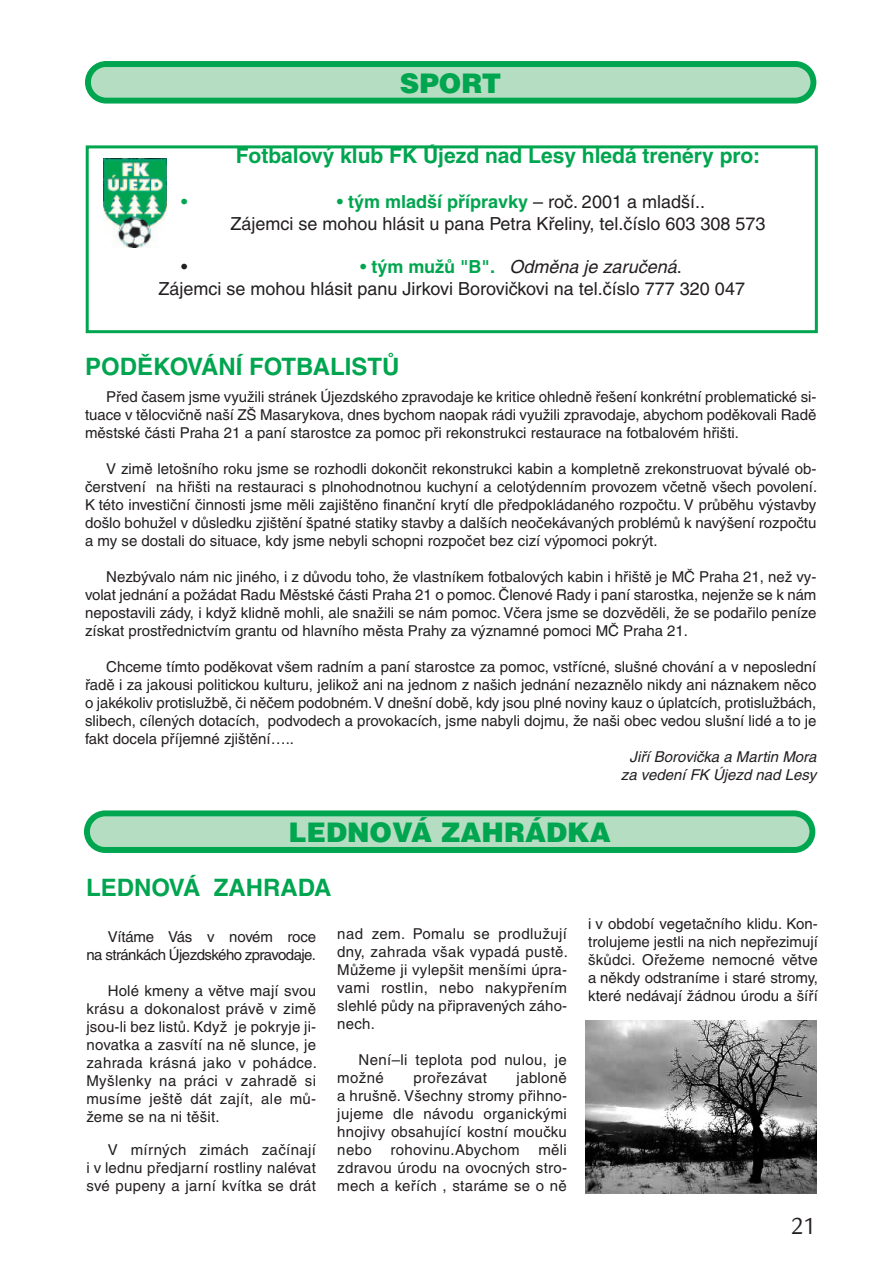
<style>
.page{position:relative;width:893px;height:1263px;background:#fff}
.page>*{position:absolute;margin:0;border:0;box-sizing:border-box;transform-origin:0 0}
.t1{font:900 27px "Helvetica CE";color:#00a54f}
.t2{font:700 24px "Helvetica CE";color:#00a54f}
.t3{font:24px "Legacy Sans Itc TEE";color:#231f20}
.t4{font:700 21px "Helvetica CE";color:#00a54f}
.t5{font:18px/21.6px "Helvetica CE";color:#231f20}
.t6{font:18px "Helvetica CE";color:#00a54f}
.t7{font:15px/18px "Helvetica CE";color:#231f20;text-align:justify}
.t8{font:15px/18px "Helvetica CE";letter-spacing:-.035em;color:#231f20;text-align:right}
.t9{font:italic 15px/18px "Helvetica CE";color:#231f20;text-align:center}
.t10{font:15px/18px "Helvetica CE";letter-spacing:.025em;color:#231f20}
.s1{color:#00a54f}
.s2{font-weight:700;color:#00a54f}
.s3{font-style:italic}
</style>
<div class="page">
<div style="left:86px;top:145px;width:732px;height:188px;border:3px solid #00a54f"></div>
<img style="left:103px;top:158px;width:63px;height:89px">
<svg style="left:85px;top:61px;width:731px;height:43px;background:#82cda2"></svg>
<svg style="left:84px;top:810px;width:731px;height:43px;background:#82cda2"></svg>
<img style="left:586px;top:1020px;width:230px;height:174px">
<h1 class="t1" style="left:400px;top:73px;width:103px">SPORT</h1>
<h3 class="t4" style="left:236px;top:148px;width:526px">Fotbalový klub FK Újezd nad Lesy hledá trenéry pro:</h3>
<p class="t6" style="left:181px;top:195px;width:8px">•</p>
<p class="t5" style="left:230px;top:193px;width:537px;text-indent:107px"><span class="s1">•</span> <span class="s2">tým mladší přípravky</span> – roč. 2001 a mladší..<br>Zájemci se mohou hlásit u pana Petra Křeliny, tel.číslo 603 308 573</p>
<p class="t5" style="left:181px;top:258px;width:8px">•</p>
<p class="t5" style="left:159px;top:258px;width:588px;text-indent:202px"><span class="s1">•</span> <span class="s2">t ý m m u ž ů " B " .</span> <span class="s3">Odměna je zaručená</span>.<br>Zájemci se mohou hlásit panu Jirkovi Borovičkovi na tel.číslo 777 320 047</p>
<h2 class="t2" style="left:85px;top:358px;width:316px">PODĚKOVÁNÍ FOTBALISTŮ</h2>
<p class="t7" style="left:85px;top:389px;width:733px;text-indent:21px">Před časem jsme využili stránek Újezdského zpravodaje ke kritice ohledně řešení konkrétní problematické si&shy;tuace v tělocvičně naší ZŠ Masarykova, dnes bychom naopak rádi využili zpravodaje, abychom poděkovali Radě městské části Praha 21 a paní starostce za pomoc při rekonstrukci restaurace na fotbalovém hřišti.</p>
<p class="t7" style="left:85px;top:461px;width:734px;text-indent:21px">V zimě letošního roku jsme se rozhodli dokončit rekonstrukci kabin a kompletně zrekonstruovat bývalé ob&shy;čerstvení na hřišti na restauraci s plnohodnotnou kuchyní a celotýdenním provozem včetně všech povolení.<br>K této investiční činnosti jsme měli zajištěno finanční krytí dle předpokládaného rozpočtu. V průběhu výstavby došlo bohužel v důsledku zjištění špatné statiky stavby a dalších neočekávaných problémů k navýšení rozpočtu a my se dostali do situace, kdy jsme nebyli schopni rozpočet bez cizí výpomoci pokrýt.</p>
<p class="t7" style="left:85px;top:569px;width:733px;text-indent:21px">Nezbývalo nám nic jiného, i z důvodu toho, že vlastníkem fotbalových kabin i hřiště je MČ Praha 21, než vy&shy;volat jednání a požádat Radu Městské části Praha 21 o pomoc. Členové Rady i paní starostka, nejenže se k nám nepostavili zády, i když klidně mohli, ale snažili se nám pomoc. Včera jsme se dozvěděli, že se podařilo peníze získat prostřednictvím grantu od hlavního města Prahy za významné pomoci MČ Praha 21.</p>
<p class="t7" style="left:85px;top:659px;width:733px;text-indent:21px">Chceme tímto poděkovat všem radním a paní starostce za pomoc, vstřícné, slušné chování a v neposlední řadě i za jakousi politickou kulturu, jelikož ani na jednom z našich jednání nezaznělo nikdy ani náznakem něco o jakékoliv protislužbě, či něčem podobném. V dnešní době, kdy jsou plné noviny kauz o úplatcích, protislužbách, slibech, cílených dotacích, podvodech a provokacích, jsme nabyli dojmu, že naši obec vedou slušní lidé a to je fakt docela příjemné zjištění…..</p>
<p class="t9" style="left:621px;top:749px;width:200px">Jiří Borovička a Martin Mora za vedení FK Újezd nad Lesy</p>
<h1 class="t1" style="left:289px;top:823px;width:323px">LEDNOVÁ ZAHRÁDKA</h1>
<h2 class="t2" style="left:86px;top:878px;width:247px">LEDNOVÁ ZAHRADA</h2>
<p class="t8" style="left:86px;top:929px;width:231px">Vítáme Vás v novém roce<br>na stránkách Újezdského zpravodaje.</p>
<p class="t7" style="left:86px;top:983px;width:232px;text-indent:21px">Holé kmeny a větve mají svou krásu a dokonalost právě v zimě jsou-li bez listů. Když je pokryje ji&shy;novatka a zasvítí na ně slunce, je zahrada krásná jako v pohádce.<br>Myšlenky na práci v zahradě si musíme ještě dát zajít, ale mů&shy;žeme se na ni těšit.</p>
<p class="t7" style="left:86px;top:1142px;width:231px;text-indent:21px">V mírných zimách začínají i v lednu předjarní rostliny nalévat své pupeny a jarní kvítka se drát</p>
<p class="t7" style="left:337px;top:926px;width:232px">nad zem. Pomalu se prodlužují dny, zahrada však vypadá pustě.<br>Můžeme ji vylepšit menšími úpra&shy;vami rostlin, nebo nakypřením slehlé půdy na připravených záho&shy;nech.</p>
<p class="t10" style="left:337px;top:1052px;width:231px;text-indent:21px">Není–li teplota pod nulou, je možné</p>
<p class="t7" style="left:337px;top:1070px;width:231px;text-indent:179px">jabloně a hrušně. Všechny stromy přihno&shy;jujeme dle návodu organickými hnojivy obsahující kostní moučku nebo rohovinu.Abychom měli zdravou úrodu na ovocných stro&shy;mech a keřích , staráme se o ně</p>
<p class="t10" style="left:413px;top:1070px;width:75px">prořezávat</p>
<p class="t7" style="left:588px;top:917px;width:231px">i v období vegetačního klidu. Kon&shy;trolujeme jestli na nich nepřezimují škůdci. Ořežeme nemocné větve a někdy odstraníme i staré stromy, které nedávají žádnou úrodu a šíří</p>
<h2 class="t3" style="left:790px;top:1217px;width:27px">21</h2>
</div>
